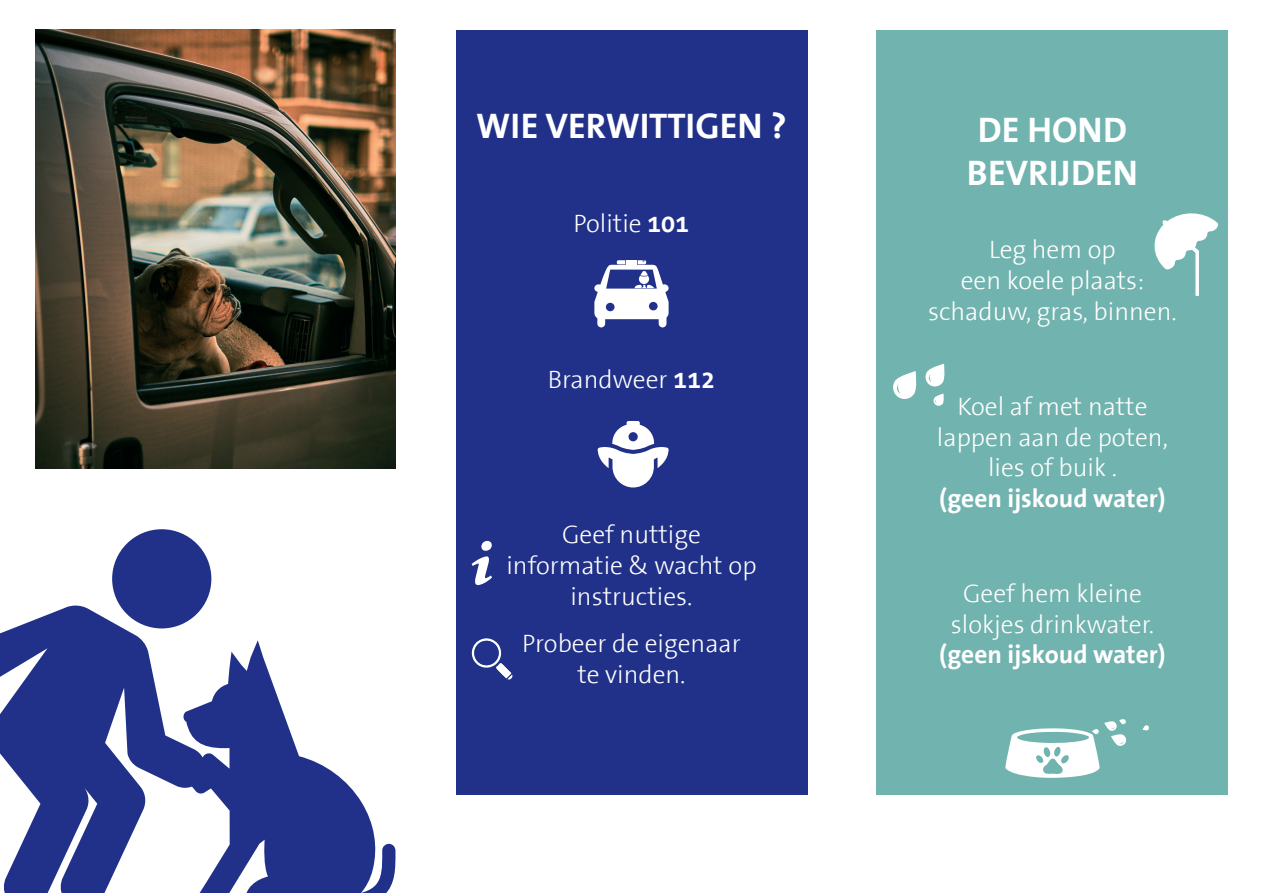
<style>
.page{position:relative;width:1263px;height:893px;background:#fff}
.page>*{position:absolute;margin:0;border:0;box-sizing:border-box;transform-origin:0 0}
.t1{font:700 36px/43.2px "The Sans TTB7";color:#fff;text-align:center}
.t2{font:300 25.5px/30.6px "The Sans TTB3";color:#fff;text-align:center}
.t3{font:700 25.5px "The Sans TTB7";color:#fff}
.s1{font-family:"The Sans TTB7";font-weight:700}
</style>
<div class="page">
<div style="left:877px;top:30px;width:351px;height:765px;background:#71b3af"></div>
<div style="left:456px;top:30px;width:351px;height:765px;background:#213189"></div>
<svg style="left:893px;top:371px;width:24px;height:28px"></svg>
<svg style="left:933px;top:394px;width:11px;height:12px"></svg>
<svg style="left:925px;top:364px;width:20px;height:23px"></svg>
<svg style="left:1142px;top:725px;width:7px;height:6px"></svg>
<svg style="left:472px;top:638px;width:41px;height:41px"></svg>
<div style="left:474px;top:641px;width:25px;height:24px;background:#22328c;border-radius:50%"></div>
<div style="left:481px;top:541px;width:11px;height:10px;background:#fff;border-radius:4px"></div>
<svg style="left:472px;top:556px;width:20px;height:29px"></svg>
<svg style="left:594px;top:260px;width:75px;height:67px"></svg>
<svg style="left:1154px;top:213px;width:64px;height:83px"></svg>
<svg style="left:1005px;top:719px;width:121px;height:59px"></svg>
<svg style="left:598px;top:421px;width:71px;height:66px"></svg>
<svg style="left:0;top:606px;width:395px;height:287px;fill:#213189"></svg>
<div style="left:112px;top:529px;width:99px;height:99px;background:#213189;border-radius:50%"></div>
<img style="left:35px;top:30px;width:360px;height:439px">
<h1 class="t1" style="left:476px;top:105px;width:312px">WIE VERWITTIGEN ?</h1>
<p class="t2" style="left:574px;top:209px;width:117px">Politie <span class="s1">101</span></p>
<p class="t2" style="left:548px;top:365px;width:169px">Brandweer <span class="s1">112</span></p>
<p class="t2" style="left:506px;top:520px;width:252px">Geef nuttige informatie &amp; wacht op instructies.</p>
<p class="t2" style="left:522px;top:629px;width:220px">Probeer de eigenaar te vinden.</p>
<h1 class="t1" style="left:967px;top:109px;width:173px">DE HOND<br>BEVRIJDEN</h1>
<p class="t2" style="left:928px;top:236px;width:250px">Leg hem op<br>een koele plaats: schaduw, gras, binnen.</p>
<p class="t2" style="left:937px;top:392px;width:233px">Koel af met natte lappen aan de poten, lies of buik .</p>
<p class="t3" style="left:939px;top:485px;width:228px">(geen ijskoud water)</p>
<p class="t2" style="left:951px;top:579px;width:205px">Geef hem kleine slokjes drinkwater.</p>
<p class="t3" style="left:939px;top:641px;width:228px">(geen ijskoud water)</p>
</div>
